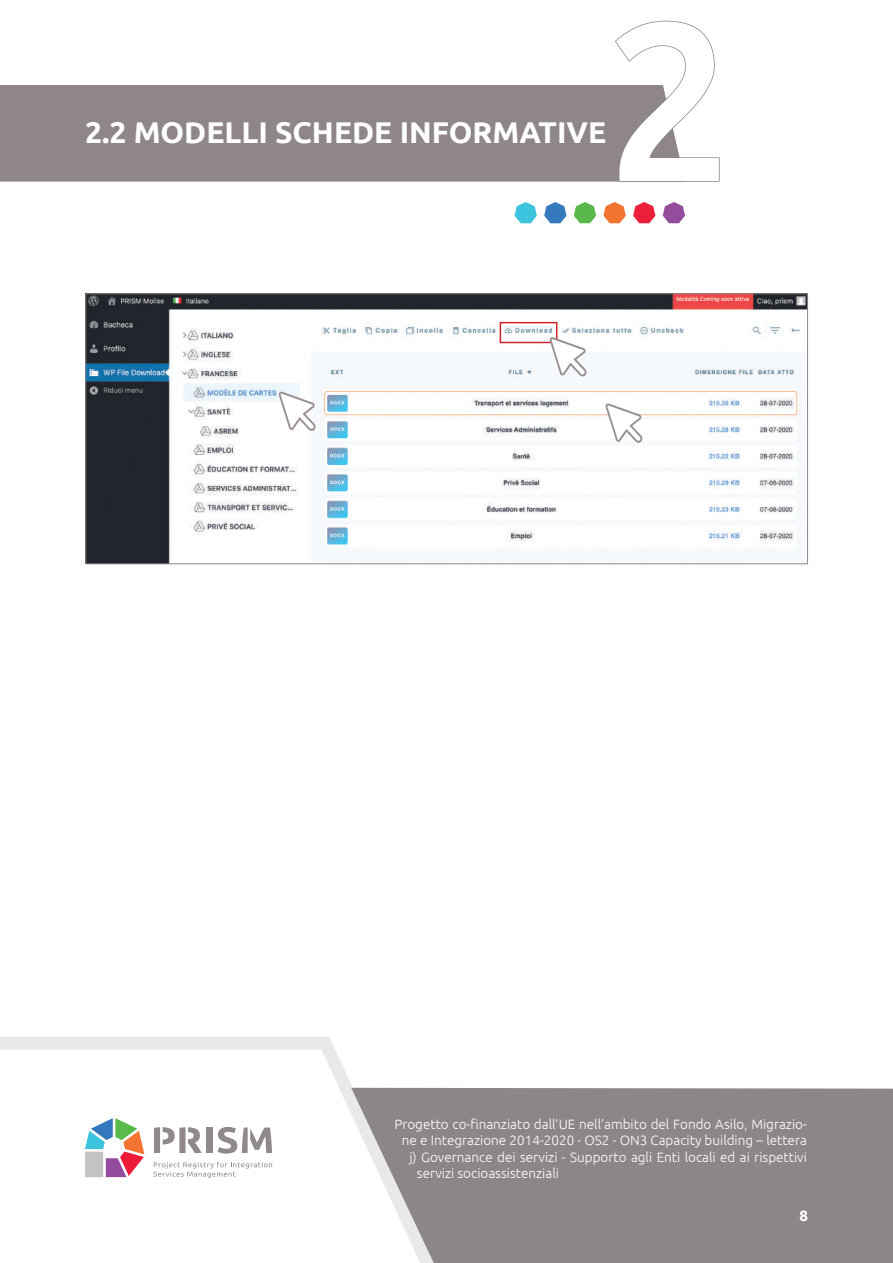
<style>
.page{position:relative;width:893px;height:1263px;background:#fff}
.page>*{position:absolute;margin:0;border:0;box-sizing:border-box;transform-origin:0 0}
.t1{font:500 225px "Ubuntu";color:#fff}
.t2{font:700 30px "Ubuntu";color:#fff}
.t3{font:700 15px "Ubuntu";color:#fff}
.t4{font:300 13.5px "Ubuntu";color:#fff}
</style>
<div class="page">
<div style="left:0;top:85px;width:614px;height:97px;background:#8e868b"></div>
<svg style="left:0;top:1037px;width:430px;height:141px"></svg>
<svg style="left:351px;top:1088px;width:542px;height:175px;fill:#8c868b"></svg>
<svg style="left:614px;top:20px;width:106px;height:162px"></svg>
<svg style="left:514px;top:202px;width:23px;height:21px"></svg>
<svg style="left:544px;top:202px;width:22px;height:21px"></svg>
<svg style="left:574px;top:202px;width:22px;height:21px"></svg>
<svg style="left:603px;top:202px;width:23px;height:21px"></svg>
<svg style="left:633px;top:202px;width:22px;height:21px"></svg>
<svg style="left:663px;top:202px;width:22px;height:21px"></svg>
<img style="left:87px;top:295px;width:719px;height:267px">
<div style="left:85px;top:293px;width:723px;height:271px;border:1px solid #8c868b"></div>
<svg style="left:279px;top:391px;width:37px;height:40px"></svg>
<div style="left:500px;top:322px;width:57px;height:21px;border:2px solid #d1232a"></div>
<svg style="left:605px;top:403px;width:38px;height:40px"></svg>
<svg style="left:550px;top:337px;width:37px;height:39px"></svg>
<h2 class="t2" style="left:85px;top:115px;width:523px">2.2 MODELLI SCHEDE INFORMATIVE</h2>
<h1 class="t1" style="left:606px;top:-41px;width:129px">2</h1>
<p class="t4" style="left:394px;top:1116px;width:414px">Progetto co-finanziato dall’UE nell’ambito del Fondo Asilo, Migrazio-</p>
<p class="t4" style="left:402px;top:1132px;width:407px">ne e Integrazione 2014-2020 - OS2 - ON3 Capacity building – lettera</p>
<p class="t4" style="left:409px;top:1149px;width:399px">j) Governance dei servizi - Supporto agli Enti locali ed ai rispettivi</p>
<p class="t4" style="left:417px;top:1165px;width:144px">servizi socioassistenziali</p>
<p class="t3" style="left:799px;top:1207px;width:10px">8</p>
</div>
